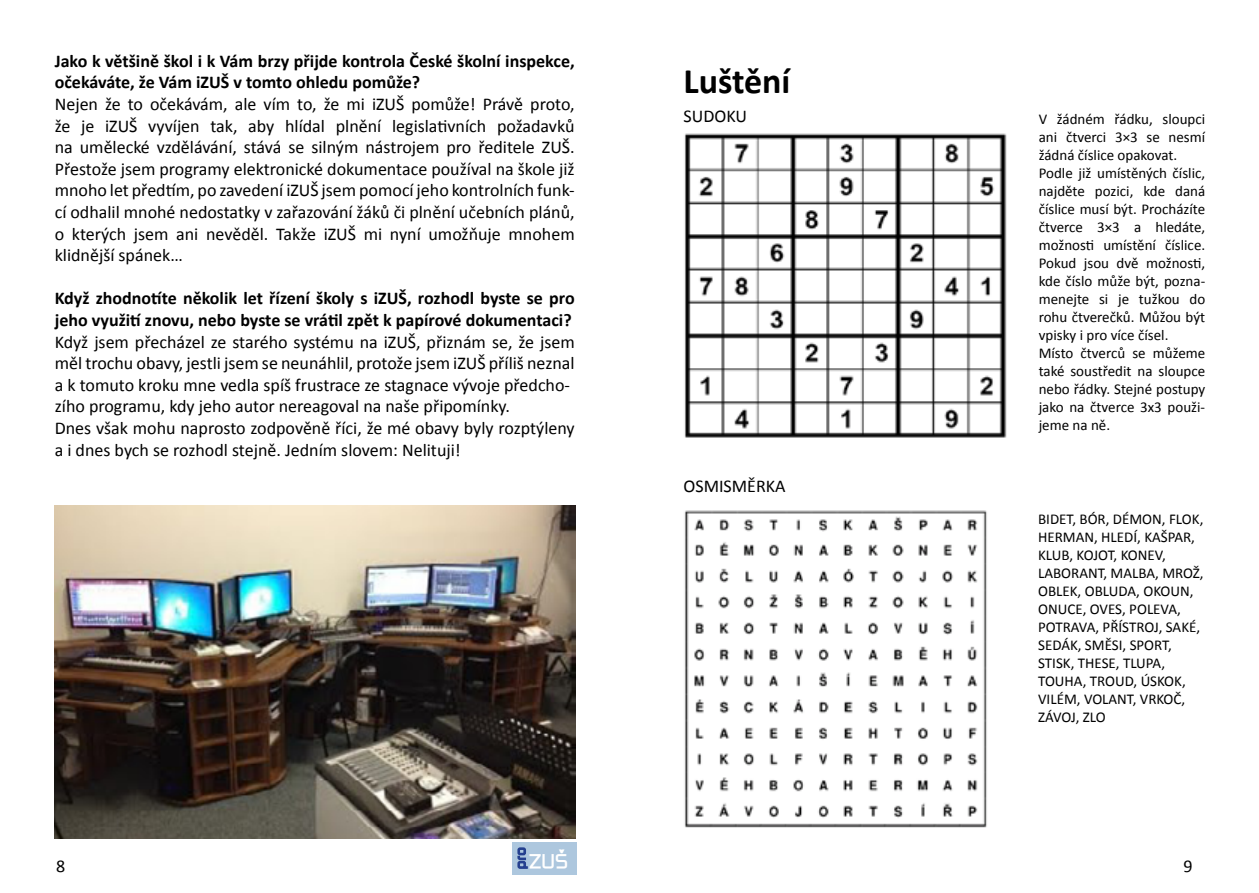
<style>
.page{position:relative;width:1259px;height:893px;background:#fff}
.page>*{position:absolute;margin:0;border:0;box-sizing:border-box;transform-origin:0 0}
.t1{font:700 36px "Calibri";color:#000}
.t2{font:18px/21.6px "Calibri";color:#000;text-align:justify}
.t3{font:700 18px/21.6px "Calibri";color:#000}
.t4{font:700 16.5px "Zekton";color:#fff}
.t5{font:15px/18px "Calibri";color:#000}
</style>
<div class="page">
<div style="left:512px;top:842px;width:64px;height:32px;background:#adc7de"></div>
<svg style="left:517px;top:847px;width:11px;height:22px"></svg>
<img style="left:54px;top:505px;width:521px;height:334px">
<img style="left:684px;top:510px;width:303px;height:318px">
<img style="left:684px;top:133px;width:323px;height:305px">
<p class="t3" style="left:55px;top:49px;width:521px">Jako k většině škol i k Vám brzy přijde kontrola České školní inspekce, očekáváte, že Vám iZUŠ v tomto ohledu pomůže?</p>
<p class="t2" style="left:55px;top:92px;width:521px">Nejen že to očekávám, ale vím to, že mi iZUŠ pomůže! Právě proto, že je iZUŠ vyvíjen tak, aby hlídal plnění legislativních požadavků na umělecké vzdělávání, stává se silným nástrojem pro ředitele ZUŠ.<br>Přestože jsem programy elektronické dokumentace používal na škole již mnoho let předtím, po zavedení iZUŠ jsem pomocí jeho kontrolních funk&shy;cí odhalil mnohé nedostatky v zařazování žáků či plnění učebních plánů, o kterých jsem ani nevěděl. Takže iZUŠ mi nyní umožňuje mnohem klidnější spánek…</p>
<p class="t3" style="left:55px;top:287px;width:521px">Když zhodnotíte několik let řízení školy s iZUŠ, rozhodl byste se pro jeho využití znovu, nebo byste se vrátil zpět k papírové dokumentaci?</p>
<p class="t2" style="left:55px;top:330px;width:521px;text-align:left">Když jsem přecházel ze starého systému na iZUŠ, přiznám se, že jsem měl trochu obavy, jestli jsem se neunáhlil, protože jsem iZUŠ příliš neznal a k tomuto kroku mne vedla spíš frustrace ze stagnace vývoje předcho&shy;zího programu, kdy jeho autor nereagoval na naše připomínky.<br>Dnes však mohu naprosto zodpověně říci, že mé obavy byly rozptýleny a i dnes bych se rozhodl stejně. Jedním slovem: Nelituji!</p>
<h1 class="t1" style="left:683px;top:59px;width:108px">Luštění</h1>
<p class="t2" style="left:683px;top:104px;width:65px">SUDOKU</p>
<p class="t2" style="left:683px;top:474px;width:104px">OSMISMĚRKA</p>
<p class="t5" style="left:1038px;top:109px;width:168px">V žádném řádku, sloupci ani čtverci 3×3 se nesmí žádná číslice opakovat.<br>Podle již umístěných číslic, najděte pozici, kde daná číslice musí být. Procházíte čtverce 3×3 a hledáte, možnosti umístění číslice.<br>Pokud jsou dvě možnosti, kde číslo může být, pozna&shy;menejte si je tužkou do rohu čtverečků. Můžou být vpisky i pro více čísel.<br>Místo čtverců se můžeme také soustředit na sloupce nebo řádky. Stejné postupy jako na čtverce 3x3 použi&shy;jeme na ně.</p>
<p class="t5" style="left:1038px;top:510px;width:167px">BIDET, BÓR, DÉMON, FLOK,<br>HERMAN, HLEDÍ, KAŠPAR,<br>KLUB, KOJOT, KONEV,<br>LABORANT, MALBA, MROŽ,<br>OBLEK, OBLUDA, OKOUN,<br>ONUCE, OVES, POLEVA,<br>POTRAVA, PŘÍSTROJ, SAKÉ,<br>SEDÁK, SMĚSI, SPORT,<br>STISK, THESE, TLUPA,<br>TOUHA, TROUD, ÚSKOK,<br>VILÉM, VOLANT, VRKOČ,<br>ZÁVOJ, ZLO</p>
<p class="t2" style="left:56px;top:854px;width:11px">8</p>
<p class="t4" style="left:529px;top:849px;width:40px">ZUŠ</p>
<p class="t2" style="left:1183px;top:854px;width:11px">9</p>
</div>
